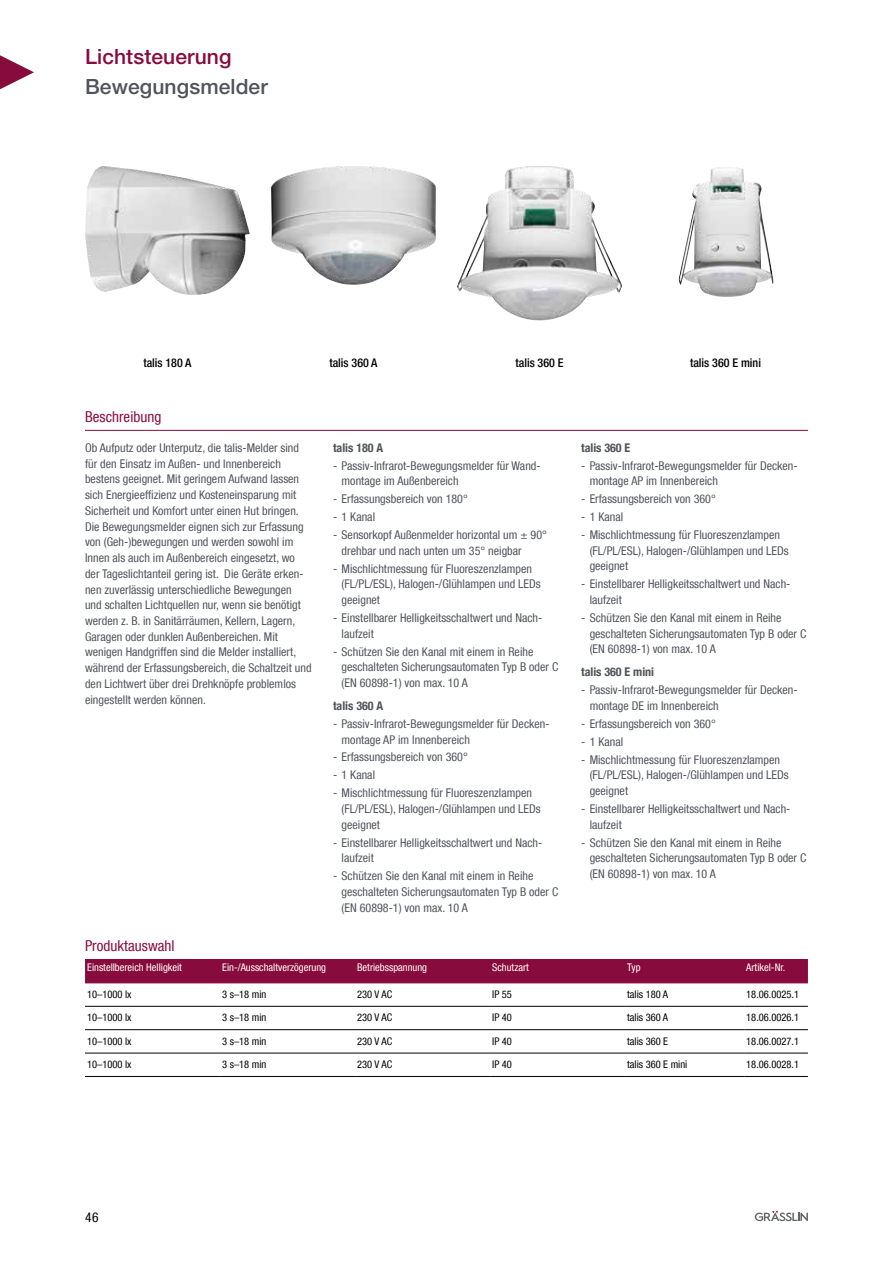
<style>
.page{position:relative;width:893px;height:1263px;background:#fff}
.page>*{position:absolute;margin:0;border:0;box-sizing:border-box;transform-origin:0 0}
.t1{font:500 21px "Helvetica Neue LT Std";letter-spacing:.005em;color:#50535a}
.t2{font:500 21px "Helvetica Neue LT Std";letter-spacing:.005em;color:#880b3d}
.t3{font:condensed 15px "Helvetica Neue LT Com";letter-spacing:.005em;color:#880b3d}
.t4{font:condensed 13.5px "Helvetica Neue LT Com";color:#000}
.t5{font:condensed 12px/15.8px "Helvetica Neue LT Com";letter-spacing:.005em;color:#50535a}
.t6{font:500 condensed 12px "Helvetica Neue LT Com";color:#000}
.t7{font:700 condensed 12px "Helvetica Neue LT Com";color:#50535a}
.t8{font:condensed 10.5px "Helvetica Neue LT Com";color:#000}
.t9{font:condensed 10.5px "Helvetica Neue LT Com";color:#fff}
</style>
<div class="page">
<svg style="left:755px;top:1211px;width:53px;height:10px"></svg>
<svg style="left:1px;top:55px;width:33px;height:34px"></svg>
<hr style="left:0;top:55px;width:1px;height:34px;background:#880b3d">
<hr style="left:85px;top:430px;width:723px;height:1px;background:#880b3d">
<img style="left:85px;top:166px;width:165px;height:129px">
<img style="left:271px;top:166px;width:165px;height:119px">
<img style="left:457px;top:166px;width:165px;height:155px">
<img style="left:679px;top:167px;width:94px;height:130px">
<div style="left:85px;top:960px;width:723px;height:23px;background:#880b3d"></div>
<hr style="left:85px;top:1029px;width:135px;height:1px;background:#000">
<hr style="left:220px;top:1029px;width:135px;height:1px;background:#000">
<hr style="left:355px;top:1029px;width:135px;height:1px;background:#000">
<hr style="left:85px;top:1053px;width:135px;height:1px;background:#000">
<hr style="left:220px;top:1053px;width:135px;height:1px;background:#000">
<hr style="left:355px;top:1053px;width:135px;height:1px;background:#000">
<hr style="left:85px;top:1076px;width:135px;height:1px;background:#000">
<hr style="left:220px;top:1076px;width:135px;height:1px;background:#000">
<hr style="left:355px;top:1076px;width:135px;height:1px;background:#000">
<hr style="left:85px;top:959px;width:135px;height:1px;background:#880b3d">
<hr style="left:85px;top:983px;width:135px;height:1px;background:#880b3d">
<hr style="left:220px;top:959px;width:135px;height:1px;background:#880b3d">
<hr style="left:220px;top:983px;width:135px;height:1px;background:#880b3d">
<hr style="left:355px;top:959px;width:135px;height:1px;background:#880b3d">
<hr style="left:355px;top:983px;width:135px;height:1px;background:#880b3d">
<hr style="left:490px;top:959px;width:135px;height:1px;background:#880b3d">
<hr style="left:490px;top:983px;width:135px;height:1px;background:#880b3d">
<hr style="left:625px;top:959px;width:119px;height:1px;background:#880b3d">
<hr style="left:625px;top:983px;width:119px;height:1px;background:#880b3d">
<hr style="left:744px;top:959px;width:64px;height:1px;background:#880b3d">
<hr style="left:744px;top:983px;width:64px;height:1px;background:#880b3d">
<hr style="left:85px;top:1006px;width:135px;height:1px;background:#000">
<hr style="left:220px;top:1006px;width:135px;height:1px;background:#000">
<hr style="left:355px;top:1006px;width:135px;height:1px;background:#000">
<hr style="left:490px;top:1006px;width:135px;height:1px;background:#000">
<hr style="left:625px;top:1006px;width:119px;height:1px;background:#000">
<hr style="left:744px;top:1006px;width:64px;height:1px;background:#000">
<hr style="left:490px;top:1029px;width:135px;height:1px;background:#000">
<hr style="left:490px;top:1053px;width:135px;height:1px;background:#000">
<hr style="left:490px;top:1076px;width:135px;height:1px;background:#000">
<hr style="left:625px;top:1029px;width:119px;height:1px;background:#000">
<hr style="left:625px;top:1053px;width:119px;height:1px;background:#000">
<hr style="left:625px;top:1076px;width:119px;height:1px;background:#000">
<hr style="left:744px;top:1029px;width:64px;height:1px;background:#000">
<hr style="left:744px;top:1053px;width:64px;height:1px;background:#000">
<hr style="left:744px;top:1076px;width:64px;height:1px;background:#000">
<h1 class="t2" style="left:85px;top:44px;width:148px">Lichtsteuerung</h1>
<h1 class="t1" style="left:85px;top:74px;width:184px">Bewegungsmelder</h1>
<p class="t6" style="left:143px;top:356px;width:50px">talis 180 A</p>
<p class="t6" style="left:329px;top:356px;width:50px">talis 360 A</p>
<p class="t6" style="left:515px;top:356px;width:50px">talis 360 E</p>
<p class="t6" style="left:690px;top:356px;width:73px">talis 360 E mini</p>
<p class="t3" style="left:85px;top:407px;width:78px">Beschreibung</p>
<p class="t5" style="left:85px;top:439px;width:228px">Ob Aufputz oder Unterputz, die talis-Melder sind für den Einsatz im Außen- und Innenbereich bestens geeignet. Mit geringem Aufwand lassen sich Energieeffizienz und Kosteneinsparung mit Sicherheit und Komfort unter einen Hut bringen.<br>Die Bewegungsmelder eignen sich zur Erfassung von (Geh-)bewegungen und werden sowohl im Innen als auch im Außenbereich eingesetzt, wo der Tageslichtanteil gering ist. Die Geräte erken&shy;nen zuverlässig unterschiedliche Bewegungen<br>und schalten Lichtquellen nur, wenn sie benötigt werden z. B. in Sanitärräumen, Kellern, Lagern, Garagen oder dunklen Außenbereichen. Mit wenigen Handgriffen sind die Melder installiert, während der Erfassungsbereich, die Schaltzeit und den Lichtwert über drei Drehknöpfe problemlos eingestellt werden können.</p>
<p class="t7" style="left:333px;top:440px;width:52px">talis 180 A</p>
<p class="t5" style="left:342px;top:457px;width:201px;text-indent:-9px">- Passiv-Infrarot-Bewegungsmelder für Wand&shy;montage im Außenbereich</p>
<p class="t5" style="left:333px;top:491px;width:136px">- Erfassungsbereich von 180°</p>
<p class="t5" style="left:333px;top:509px;width:44px">- 1 Kanal</p>
<p class="t5" style="left:342px;top:527px;width:207px;text-indent:-9px">- Sensorkopf Außenmelder horizontal um ± 90° drehbar und nach unten um 35° neigbar</p>
<p class="t5" style="left:342px;top:560px;width:201px;text-indent:-9px">- Mischlichtmessung für Fluoreszenzlampen (FL/PL/ESL), Halogen-/Glühlampen und LEDs geeignet</p>
<p class="t5" style="left:342px;top:610px;width:202px;text-indent:-9px">- Einstellbarer Helligkeitsschaltwert und Nach&shy;laufzeit</p>
<p class="t5" style="left:342px;top:643px;width:218px;text-indent:-9px">- Schützen Sie den Kanal mit einem in Reihe geschalteten Sicherungsautomaten Typ B oder C (EN 60898-1) von max. 10 A</p>
<p class="t7" style="left:333px;top:698px;width:52px">talis 360 A</p>
<p class="t5" style="left:342px;top:716px;width:210px;text-indent:-9px">- Passiv-Infrarot-Bewegungsmelder für Decken&shy;montage AP im Innenbereich</p>
<p class="t5" style="left:333px;top:749px;width:136px">- Erfassungsbereich von 360°</p>
<p class="t5" style="left:333px;top:767px;width:44px">- 1 Kanal</p>
<p class="t5" style="left:342px;top:785px;width:201px;text-indent:-9px">- Mischlichtmessung für Fluoreszenzlampen (FL/PL/ESL), Halogen-/Glühlampen und LEDs geeignet</p>
<p class="t5" style="left:342px;top:834px;width:202px;text-indent:-9px">- Einstellbarer Helligkeitsschaltwert und Nach&shy;laufzeit</p>
<p class="t5" style="left:342px;top:868px;width:218px;text-indent:-9px">- Schützen Sie den Kanal mit einem in Reihe geschalteten Sicherungsautomaten Typ B oder C (EN 60898-1) von max. 10 A</p>
<p class="t7" style="left:581px;top:440px;width:51px">talis 360 E</p>
<p class="t5" style="left:590px;top:457px;width:210px;text-indent:-9px">- Passiv-Infrarot-Bewegungsmelder für Decken&shy;montage AP im Innenbereich</p>
<p class="t5" style="left:581px;top:491px;width:136px">- Erfassungsbereich von 360°</p>
<p class="t5" style="left:581px;top:509px;width:44px">- 1 Kanal</p>
<p class="t5" style="left:590px;top:527px;width:201px;text-indent:-9px">- Mischlichtmessung für Fluoreszenzlampen (FL/PL/ESL), Halogen-/Glühlampen und LEDs geeignet</p>
<p class="t5" style="left:590px;top:576px;width:202px;text-indent:-9px">- Einstellbarer Helligkeitsschaltwert und Nach&shy;laufzeit</p>
<p class="t5" style="left:590px;top:610px;width:218px;text-indent:-9px">- Schützen Sie den Kanal mit einem in Reihe geschalteten Sicherungsautomaten Typ B oder C (EN 60898-1) von max. 10 A</p>
<p class="t7" style="left:581px;top:665px;width:74px">talis 360 E mini</p>
<p class="t5" style="left:590px;top:682px;width:210px;text-indent:-9px">- Passiv-Infrarot-Bewegungsmelder für Decken&shy;montage DE im Innenbereich</p>
<p class="t5" style="left:581px;top:715px;width:136px">- Erfassungsbereich von 360°</p>
<p class="t5" style="left:581px;top:733px;width:44px">- 1 Kanal</p>
<p class="t5" style="left:590px;top:751px;width:201px;text-indent:-9px">- Mischlichtmessung für Fluoreszenzlampen (FL/PL/ESL), Halogen-/Glühlampen und LEDs geeignet</p>
<p class="t5" style="left:590px;top:801px;width:202px;text-indent:-9px">- Einstellbarer Helligkeitsschaltwert und Nach&shy;laufzeit</p>
<p class="t5" style="left:590px;top:834px;width:218px;text-indent:-9px">- Schützen Sie den Kanal mit einem in Reihe geschalteten Sicherungsautomaten Typ B oder C (EN 60898-1) von max. 10 A</p>
<p class="t3" style="left:85px;top:937px;width:91px">Produktauswahl</p>
<p class="t9" style="left:87px;top:961px;width:96px">Einstellbereich Helligkeit</p>
<p class="t9" style="left:222px;top:961px;width:105px">Ein-/Ausschaltverzögerung</p>
<p class="t9" style="left:357px;top:961px;width:71px">Betriebsspannung</p>
<p class="t9" style="left:492px;top:961px;width:38px">Schutzart</p>
<p class="t9" style="left:627px;top:961px;width:15px">Typ</p>
<p class="t9" style="left:746px;top:961px;width:41px">Artikel-Nr.</p>
<p class="t8" style="left:87px;top:988px;width:46px">10–1000 lx</p>
<p class="t8" style="left:222px;top:988px;width:46px">3 s–18 min</p>
<p class="t8" style="left:357px;top:988px;width:36px">230 V AC</p>
<p class="t8" style="left:492px;top:988px;width:21px">IP 55</p>
<p class="t8" style="left:627px;top:988px;width:42px">talis 180 A</p>
<p class="t8" style="left:746px;top:988px;width:54px">18.06.0025.1</p>
<p class="t8" style="left:87px;top:1011px;width:46px">10–1000 lx</p>
<p class="t8" style="left:222px;top:1011px;width:46px">3 s–18 min</p>
<p class="t8" style="left:357px;top:1011px;width:36px">230 V AC</p>
<p class="t8" style="left:492px;top:1011px;width:21px">IP 40</p>
<p class="t8" style="left:627px;top:1011px;width:42px">talis 360 A</p>
<p class="t8" style="left:746px;top:1011px;width:54px">18.06.0026.1</p>
<p class="t8" style="left:87px;top:1035px;width:46px">10–1000 lx</p>
<p class="t8" style="left:222px;top:1035px;width:46px">3 s–18 min</p>
<p class="t8" style="left:357px;top:1035px;width:36px">230 V AC</p>
<p class="t8" style="left:492px;top:1035px;width:21px">IP 40</p>
<p class="t8" style="left:627px;top:1035px;width:42px">talis 360 E</p>
<p class="t8" style="left:746px;top:1035px;width:54px">18.06.0027.1</p>
<p class="t8" style="left:87px;top:1058px;width:46px">10–1000 lx</p>
<p class="t8" style="left:222px;top:1058px;width:46px">3 s–18 min</p>
<p class="t8" style="left:357px;top:1058px;width:36px">230 V AC</p>
<p class="t8" style="left:492px;top:1058px;width:21px">IP 40</p>
<p class="t8" style="left:627px;top:1058px;width:62px">talis 360 E mini</p>
<p class="t8" style="left:746px;top:1058px;width:54px">18.06.0028.1</p>
<p class="t4" style="left:85px;top:1209px;width:15px">46</p>
</div>
